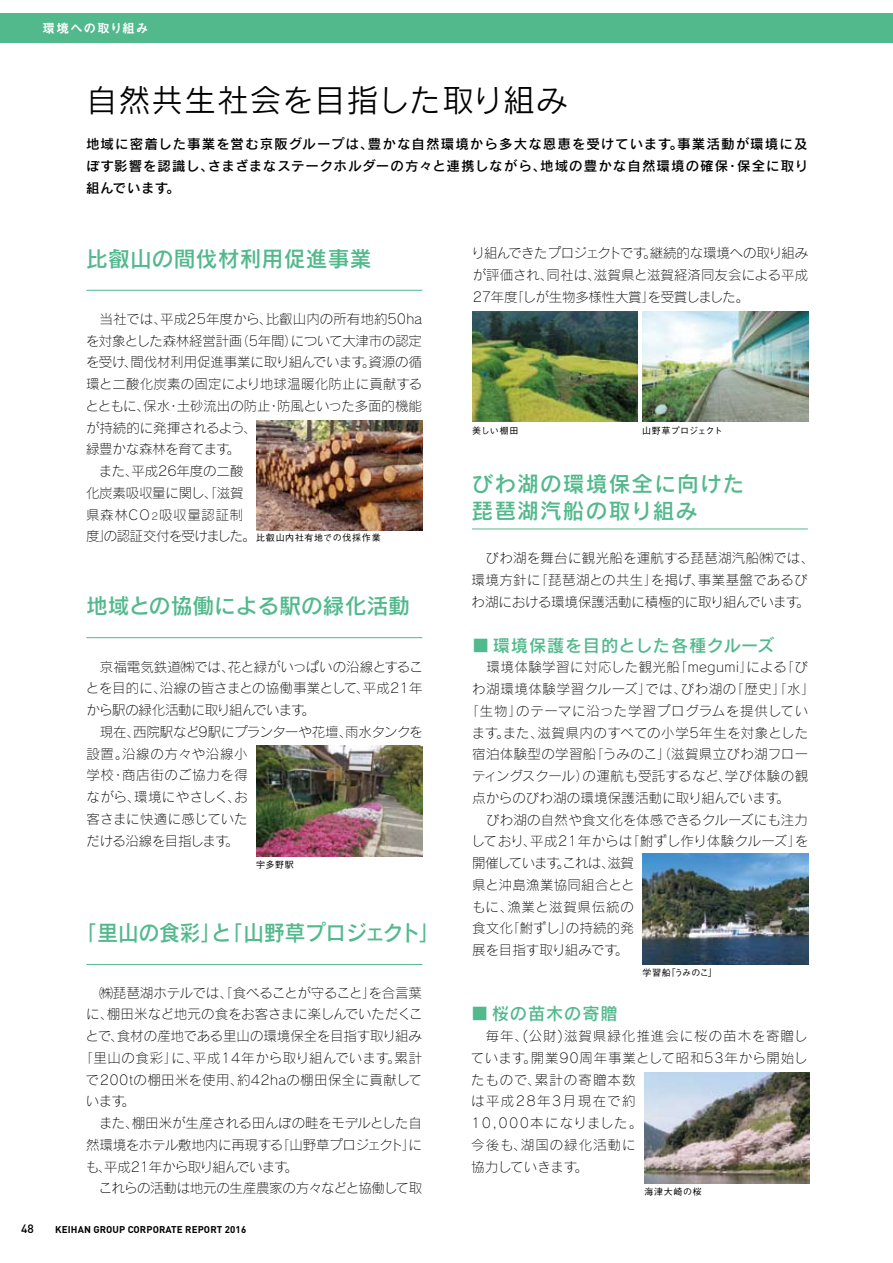
<style>
.page{position:relative;width:893px;height:1263px;background:#fff}
.page>*{position:absolute;margin:0;border:0;box-sizing:border-box;transform-origin:0 0}
.t1{font:31.5px "Rodin Pro M";letter-spacing:.04em;color:#000}
.t2{font:21.75px "Rodin Pro DB";letter-spacing:.01em;color:#52b98d}
.t3{font:21.75px/27px "Rodin Pro DB";letter-spacing:.05em;color:#52b98d}
.t4{font:21.75px "Rodin Pro DB";letter-spacing:.01em;color:#52b98d;scale:.95 1}
.t5{font:17.25px "Rodin Pro DB";letter-spacing:.03em;color:#52b98d}
.t6{font:17.25px "Rodin Pro DB";letter-spacing:.05em;color:#52b98d}
.t7{font:13.5px/21.8px "Rodin Pro L";letter-spacing:-.005em;color:#000}
.t8{font:13.5px/21.8px "Rodin Pro L";letter-spacing:.07em;color:#000}
.t9{font:13.5px/21.8px "Rodin Pro DB";letter-spacing:.08em;color:#000;text-align:justify}
.t10{font:13.5px "Rodin Pro L";letter-spacing:.025em;color:#000}
.t11{font:13.5px "Rodin Pro L";letter-spacing:.04em;color:#000}
.t12{font:13.5px "Rodin Pro L";letter-spacing:-.025em;color:#000}
.t13{font:13.5px "Rodin Pro L";letter-spacing:.045em;color:#000}
.t14{font:13.5px "Rodin Pro L";letter-spacing:.02em;color:#000}
.t15{font:13.5px "Rodin Pro L";letter-spacing:.035em;color:#000}
.t16{font:13.5px "Rodin Pro L";letter-spacing:.015em;color:#000}
.t17{font:13.5px "Rodin Pro L";letter-spacing:-.06em;color:#000}
.t18{font:13.5px "Rodin Pro L";letter-spacing:-.07em;color:#000}
.t19{font:13.5px "Rodin Pro L";letter-spacing:.055em;color:#000}
.t20{font:12.75px "Midashi Go Pr 5 MB31";letter-spacing:.07em;color:#fff}
.t21{font:500 12px "DIN Pro";color:#000}
.t22{font:700 9.75px "DIN Pro";letter-spacing:.01em;color:#000}
.t23{font:500 9px "Gothic BBB Pro";letter-spacing:.07em;color:#000}
.t24{font:500 9px "Gothic BBB Pro";letter-spacing:.015em;color:#000}
.s1{font-size:9.75px}
.s2{font-family:"Axis Std";font-weight:500}
</style>
<div class="page">
<div style="left:0;top:13px;width:893px;height:30px;background:#52b98d"></div>
<hr style="left:86px;top:290px;width:336px;height:1px;background:#52b98d">
<hr style="left:86px;top:637px;width:336px;height:1px;background:#52b98d">
<hr style="left:472px;top:529px;width:336px;height:1px;background:#52b98d">
<hr style="left:86px;top:964px;width:336px;height:1px;background:#52b98d">
<img style="left:472px;top:311px;width:166px;height:111px">
<img style="left:256px;top:420px;width:166px;height:111px">
<img style="left:642px;top:311px;width:166px;height:111px">
<img style="left:642px;top:854px;width:166px;height:110px">
<img style="left:256px;top:746px;width:166px;height:110px">
<img style="left:644px;top:1072px;width:166px;height:111px">
<p class="t20" style="left:43px;top:18px;width:108px">環境への取り組み</p>
<h1 class="t1" style="left:86px;top:80px;width:483px">自然共生社会を目指した取り組み</h1>
<p class="t9" style="left:86px;top:133px;width:724px">地域に密着した事業を営む京阪グループは、豊かな自然環境から多大な恩恵を受けています。事業活動が環境に及ぼす影響を認識し、さまざまなステークホルダーの方々と連携しながら、地域の豊かな自然環境の確保・保全に取り組んでいます。</p>
<h2 class="t2" style="left:86px;top:244px;width:287px">比叡山の間伐材利用促進事業</h2>
<p class="t7" style="left:86px;top:307px;width:338px">　当社では、平成25年度から、比叡山内の所有地約50haを対象とした森林経営計画（5年間）について大津市の認定を受け、間伐材利用促進事業に取り組んでいます。資源の循環と二酸化炭素の固定により地球温暖化防止に貢献するとともに、保水・土砂流出の防止・防風といった多面的機能が持続的に発揮されるよう、<br>緑豊かな森林を育てます。<br>　また、平成26年度の二酸<br>化炭素吸収量に関し、「滋賀<br>県森林CO<span class="s1">2</span>吸収量認証制<br>度」の認証交付を受けました。</p>
<p class="t23" style="left:256px;top:531px;width:126px">比叡山内社有地での伐採作業</p>
<h2 class="t2" style="left:86px;top:592px;width:325px">地域との協働による駅の緑化活動</h2>
<p class="t7" style="left:86px;top:655px;width:339px">　京福電気鉄道㈱では、花と緑がいっぱいの沿線とすることを目的に、沿線の皆さまとの協働事業として、平成21年から駅の緑化活動に取り組んでいます。<br>　現在、西院駅など9駅にプランターや花壇、雨水タンクを設置。沿線の方々や沿線小<br>学校・商店街のご協力を得<br>ながら、環境にやさしく、お<br>客さまに快適に感じていた<br>だける沿線を目指します。</p>
<p class="t23" style="left:256px;top:857px;width:39px">宇多野駅</p>
<h2 class="t4" style="left:76px;top:918px;width:384px">「里山の食彩」と「山野草プロジェクト」</h2>
<p class="t12" style="left:86px;top:984px;width:337px">　㈱琵琶湖ホテルでは、「食べることが守ること」を合言葉</p>
<p class="t12" style="left:86px;top:1005px;width:338px">に、棚田米など地元の食をお客さまに楽しんでいただくこ</p>
<p class="t7" style="left:86px;top:1025px;width:338px">とで、食材の産地である里山の環境保全を目指す取り組み</p>
<p class="t11" style="left:79px;top:1049px;width:344px">「里山の食彩」に、平成14年から取り組んでいます。累計</p>
<p class="t10" style="left:86px;top:1071px;width:338px">で200tの棚田米を使用、約42haの棚田保全に貢献して</p>
<p class="t7" style="left:86px;top:1090px;width:51px">います。</p>
<p class="t7" style="left:86px;top:1112px;width:338px">　また、棚田米が生産される田んぼの畦をモデルとした自</p>
<p class="t7" style="left:86px;top:1133px;width:337px">然環境をホテル敷地内に再現する「山野草プロジェクト」に</p>
<p class="t17" style="left:86px;top:1158px;width:214px">も、平成21年から取り組んでいます。</p>
<p class="t7" style="left:86px;top:1177px;width:338px">　これらの活動は地元の生産農家の方々などと協働して取</p>
<p class="t21" style="left:21px;top:1220px;width:14px">48</p>
<p class="t22" style="left:55px;top:1223px;width:193px">KEIHAN GROUP CORPORATE REPORT 2016</p>
<p class="t7" style="left:471px;top:242px;width:338px;text-align:justify">り組んできたプロジェクトです。継続的な環境への取り組みが評価され、同社は、滋賀県と滋賀経済同友会による平成27年度「しが生物多様性大賞」を受賞しました。</p>
<p class="t23" style="left:472px;top:423px;width:48px">美しい棚田</p>
<p class="t24" style="left:642px;top:423px;width:82px">山野草プロジェクト</p>
<h2 class="t3" style="left:472px;top:469px;width:274px">びわ湖の環境保全に向けた琵琶湖汽船の取り組み</h2>
<p class="t7" style="left:472px;top:547px;width:344px">　びわ湖を舞台に観光船を運航する琵琶湖汽船㈱では、環境方針に「琵琶湖との共生」を掲げ、事業基盤であるびわ湖における環境保護活動に積極的に取り組んでいます。</p>
<p class="t5" style="left:472px;top:634px;width:304px"><span class="s2">■</span> 環境保護を目的とした各種クルーズ</p>
<p class="t15" style="left:472px;top:659px;width:337px">　環境体験学習に対応した観光船「megumi」による「び</p>
<p class="t13" style="left:472px;top:680px;width:344px">わ湖環境体験学習クルーズ」では、びわ湖の「歴史」「水」</p>
<p class="t13" style="left:465px;top:702px;width:344px">「生物」のテーマに沿った学習プログラムを提供してい</p>
<p class="t11" style="left:472px;top:724px;width:338px">ます。また、滋賀県内のすべての小学5年生を対象とした</p>
<p class="t10" style="left:472px;top:746px;width:337px">宿泊体験型の学習船「うみのこ」（滋賀県立びわ湖フロー</p>
<p class="t10" style="left:472px;top:767px;width:337px">ティングスクール）の運航も受託するなど、学び体験の観</p>
<p class="t7" style="left:472px;top:786px;width:319px">点からのびわ湖の環境保護活動に取り組んでいます。</p>
<p class="t16" style="left:472px;top:811px;width:337px">　びわ湖の自然や食文化を体感できるクルーズにも注力</p>
<p class="t14" style="left:471px;top:833px;width:339px">しており、平成21年からは「鮒ずし作り体験クルーズ」を</p>
<p class="t18" style="left:472px;top:854px;width:163px">開催しています。これは、滋賀</p>
<p class="t14" style="left:472px;top:876px;width:164px">県と沖島漁業協同組合とと</p>
<p class="t19" style="left:472px;top:898px;width:163px">もに、漁業と滋賀県伝統の</p>
<p class="t7" style="left:472px;top:917px;width:163px">食文化「鮒ずし」の持続的発</p>
<p class="t7" style="left:472px;top:939px;width:158px">展を目指す取り組みです。</p>
<p class="t23" style="left:642px;top:965px;width:76px">学習船「うみのこ」</p>
<p class="t6" style="left:471px;top:1002px;width:148px"><span class="s2">■</span> 桜の苗木の寄贈</p>
<p class="t8" style="left:471px;top:1025px;width:338px">　毎年、(公財)滋賀県緑化推進会に桜の苗木を寄贈しています。開業90周年事業として昭和53年から開始したもので、累計の寄贈本数<br>は平成28年3月現在で約<br>10,000本になりました。<br>今後も、湖国の緑化活動に<br>協力していきます。</p>
<p class="t23" style="left:644px;top:1184px;width:59px">海津大崎の桜</p>
</div>
